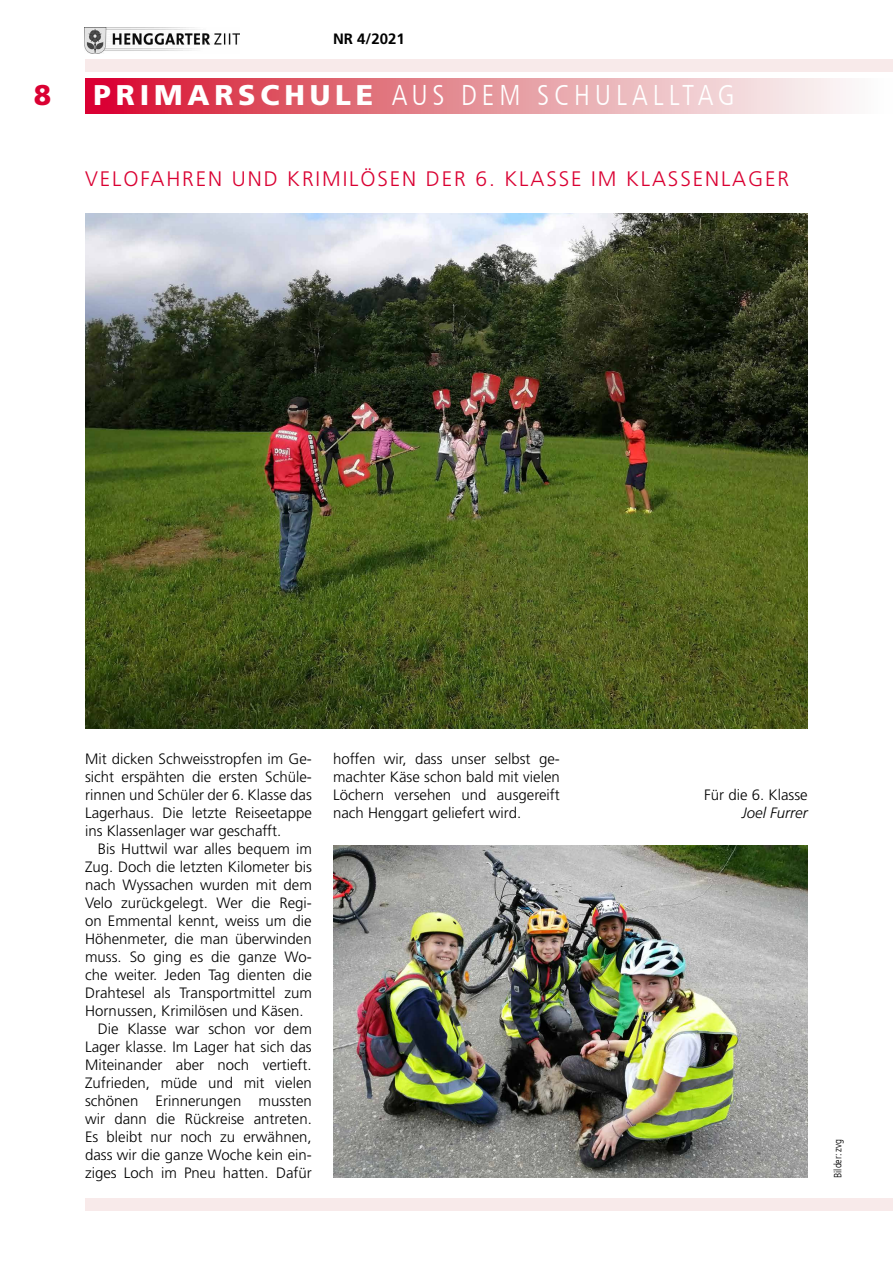
<style>
.page{position:relative;width:893px;height:1263px;background:#fff}
.page>*{position:absolute;margin:0;border:0;box-sizing:border-box;transform-origin:0 0}
.t1{font:300 condensed 28.5px "Frutiger LT";letter-spacing:.17em;color:#fff}
.t2{font:900 28.5px "Frutiger LT Std";color:#da0032}
.t3{font:300 21px "Frutiger LT Std";letter-spacing:.09em;color:#da0032}
.t4{font:300 15px/18px "Frutiger LT Std";color:#000;text-align:justify}
.t5{font:italic 300 15px "Frutiger LT Std";color:#000}
.t6{font:700 15px "Frutiger LT Std";color:#000}
.t7{font:300 condensed 10.5px "Frutiger LT";color:#000}
.s1{font-family:"Frutiger LT Std";font-weight:900;font-stretch:normal}
</style>
<div class="page">
<div style="left:85px;top:60px;width:808px;height:12px;background:#f8eaea"></div>
<svg style="left:85px;top:78px;width:761px;height:35px;background:#e58793"></svg>
<img style="left:85px;top:28px;width:154px;height:25px">
<div style="left:85px;top:1198px;width:808px;height:13px;background:#f8eaea"></div>
<img style="left:85px;top:214px;width:723px;height:514px">
<img style="left:333px;top:845px;width:475px;height:333px">
<h1 class="t2" style="left:34px;top:78px;width:19px">8</h1>
<p class="t6" style="left:333px;top:30px;width:73px">NR 4/2021</p>
<h1 class="t1" style="left:94px;top:79px;width:643px"><span class="s1">PRIMARSCHULE</span> AUS DEM SCHULALLTAG</h1>
<h2 class="t3" style="left:85px;top:167px;width:706px">VELOFAHREN UND KRIMILÖSEN DER 6. KLASSE IM KLASSENLAGER</h2>
<p class="t4" style="left:85px;top:750px;width:228px">Mit dicken Schweisstropfen im Ge&shy;sicht erspähten die ersten Schüle&shy;rinnen und Schüler der 6. Klasse das Lagerhaus. Die letzte Reiseetappe ins Klassenlager war geschafft.</p>
<p class="t4" style="left:98px;top:840px;width:216px">Bis Huttwil war alles bequem im</p>
<p class="t4" style="left:85px;top:858px;width:228px">Zug. Doch die letzten Kilometer bis</p>
<p class="t4" style="left:85px;top:876px;width:228px">nach Wyssachen wurden mit dem</p>
<p class="t4" style="left:85px;top:894px;width:228px">Velo zurückgelegt. Wer die Regi-</p>
<p class="t4" style="left:85px;top:912px;width:228px">on Emmental kennt, weiss um die</p>
<p class="t4" style="left:85px;top:930px;width:228px">Höhenmeter, die man überwinden</p>
<p class="t4" style="left:85px;top:948px;width:228px">muss. So ging es die ganze Wo-</p>
<p class="t4" style="left:85px;top:966px;width:228px">che weiter. Jeden Tag dienten die</p>
<p class="t4" style="left:85px;top:984px;width:228px">Drahtesel als Transportmittel zum</p>
<p class="t4" style="left:85px;top:1002px;width:220px">Hornussen, Krimilösen und Käsen.</p>
<p class="t4" style="left:98px;top:1020px;width:216px">Die Klasse war schon vor dem</p>
<p class="t4" style="left:85px;top:1038px;width:228px">Lager klasse. Im Lager hat sich das</p>
<p class="t4" style="left:85px;top:1056px;width:228px">Miteinander aber noch vertieft.</p>
<p class="t4" style="left:85px;top:1074px;width:228px">Zufrieden, müde und mit vielen</p>
<p class="t4" style="left:85px;top:1092px;width:228px">schönen Erinnerungen mussten</p>
<p class="t4" style="left:85px;top:1110px;width:228px">wir dann die Rückreise antreten.</p>
<p class="t4" style="left:85px;top:1128px;width:228px">Es bleibt nur noch zu erwähnen,</p>
<p class="t4" style="left:85px;top:1146px;width:228px">dass wir die ganze Woche kein ein-</p>
<p class="t4" style="left:85px;top:1164px;width:228px">ziges Loch im Pneu hatten. Dafür</p>
<p class="t4" style="left:333px;top:750px;width:228px">hoffen wir, dass unser selbst ge&shy;machter Käse schon bald mit vielen Löchern versehen und ausgereift nach Henggart geliefert wird.</p>
<p class="t4" style="left:704px;top:786px;width:105px">Für die 6. Klasse</p>
<p class="t5" style="left:742px;top:804px;width:67px">Joel Furrer</p>
<p class="t7" style="left:832px;top:1178px;width:41px;rotate:-90deg">Bilder: zvg</p>
</div>
